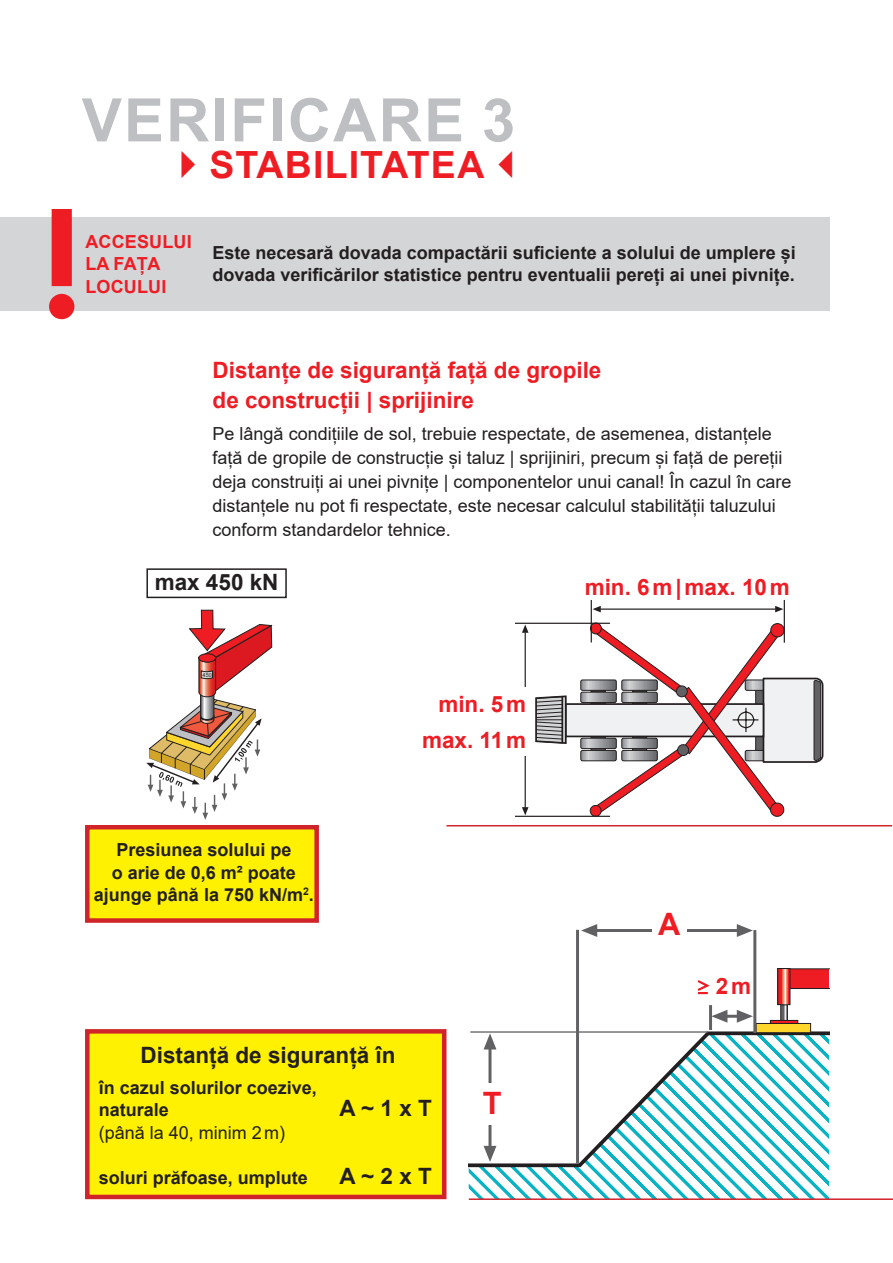
<style>
.page{position:relative;width:893px;height:1263px;background:#fff}
.page>*{position:absolute;margin:0;border:0;box-sizing:border-box;transform-origin:0 0}
.t1{font:600 143.4px "Futura ND";color:#ee1d23}
.t2{font:700 60px "Arial";letter-spacing:.035em;color:#bebfc2}
.t3{font:700 37.5px "Arial";letter-spacing:.025em;color:#ee1d23}
.t4{font:700 30.9px "Arial";color:#ee1d23}
.t5{font:700 22.5px/30px "Arial";color:#ee1d23}
.t6{font:700 22.5px "Arial";color:#231f20}
.t7{font:18px/24px "Arial";color:#231f20}
.t8{font:700 18px/22.5px "Arial";color:#231f20}
.t9{font:700 18px/22.5px "Arial";letter-spacing:.01em;color:#ee1d23}
.t10{font:5.55px "Arial";color:#231f20}
</style>
<div class="page">
<svg style="left:146px;top:610px;width:126px;height:210px"></svg>
<div style="left:771px;top:623px;width:13px;height:14px;border:1px solid #231f20;border-radius:50%"></div>
<svg style="left:760px;top:625px;width:64px;height:191px"></svg>
<svg style="left:515px;top:622px;width:245px;height:194px"></svg>
<hr style="left:525px;top:632px;width:1px;height:176px;background:#231f20">
<svg style="left:522px;top:807px;width:6px;height:8px"></svg>
<svg style="left:522px;top:624px;width:6px;height:9px"></svg>
<hr style="left:784px;top:600px;width:1px;height:43px;background:#231f20">
<hr style="left:591px;top:600px;width:1px;height:42px;background:#231f20">
<hr style="left:600px;top:608px;width:176px;height:2px;background:#231f20">
<svg style="left:775px;top:606px;width:8px;height:6px"></svg>
<svg style="left:593px;top:606px;width:8px;height:6px"></svg>
<svg style="left:469px;top:1169px;width:360px;height:29px"></svg>
<svg style="left:469px;top:1029px;width:360px;height:140px"></svg>
<svg style="left:790px;top:969px;width:39px;height:20px"></svg>
<hr style="left:787px;top:968px;width:1px;height:36px;background:#f26648">
<hr style="left:786px;top:968px;width:1px;height:36px;background:#f6977a">
<hr style="left:785px;top:968px;width:1px;height:36px;background:#fcc9b4">
<hr style="left:783px;top:968px;width:1px;height:36px;background:#fcc9b4">
<hr style="left:782px;top:968px;width:1px;height:36px;background:#f6977a">
<hr style="left:781px;top:968px;width:1px;height:36px;background:#f26648">
<hr style="left:780px;top:968px;width:1px;height:36px;background:#e91c22">
<hr style="left:779px;top:968px;width:1px;height:36px;background:#e51b21">
<div style="left:777px;top:968px;width:13px;height:37px;border:1px solid #231f20"></div>
<div style="left:756px;top:1023px;width:55px;height:10px;background:#ffd62c"></div>
<div style="left:756px;top:1023px;width:55px;height:10px;border:1px solid #231f20"></div>
<svg style="left:782px;top:1005px;width:6px;height:15px"></svg>
<div style="left:780px;top:1005px;width:7px;height:17px;border:1px solid #231f20"></div>
<div style="left:770px;top:1020px;width:28px;height:4px;border:1px solid #231f20"></div>
<hr style="left:753px;top:930px;width:3px;height:103px;background:#616164">
<hr style="left:709px;top:1005px;width:3px;height:25px;background:#616164">
<hr style="left:576px;top:930px;width:3px;height:233px;background:#616164">
<hr style="left:597px;top:929px;width:143px;height:3px;background:#616164">
<svg style="left:737px;top:924px;width:16px;height:13px"></svg>
<svg style="left:581px;top:924px;width:16px;height:13px"></svg>
<hr style="left:488px;top:1048px;width:3px;height:99px;background:#616164">
<svg style="left:484px;top:1033px;width:12px;height:16px"></svg>
<svg style="left:484px;top:1146px;width:12px;height:16px"></svg>
<hr style="left:470px;top:1031px;width:238px;height:2px;background:#616164">
<svg style="left:712px;top:1010px;width:41px;height:13px"></svg>
<div style="left:0;top:217px;width:829px;height:93px;background:#d4d5d7"></div>
<div style="left:85px;top:1029px;width:361px;height:170px;background:#fff101;border:4px solid #d1232a"></div>
<div style="left:85px;top:825px;width:234px;height:98px;background:#fff101;border:4px solid #d1232a"></div>
<svg style="left:697px;top:980px;width:13px;height:14px"></svg>
<div style="left:652px;top:912px;width:35px;height:29px;background:#fff"></div>
<div style="left:146px;top:568px;width:141px;height:30px;border:2px solid #231f20"></div>
<div style="left:482px;top:1083px;width:24px;height:42px;background:#fff"></div>
<hr style="left:446px;top:825px;width:446px;height:1px;background:#d1232a">
<div style="left:389px;top:688px;width:146px;height:68px;background:#fff"></div>
<hr style="left:469px;top:1198px;width:424px;height:2px;background:#d1232a">
<h2 class="t2" style="left:82px;top:78px;width:435px">VERIFICARE 3</h2>
<h3 class="t3" style="left:210px;top:138px;width:277px">STABILITATEA</h3>
<h1 class="t1" style="left:41px;top:167px;width:42px">!</h1>
<p class="t9" style="left:85px;top:230px;width:108px">ACCESULUI<br>LA FAȚA<br>LOCULUI</p>
<p class="t8" style="left:213px;top:242px;width:585px">Este necesară dovada compactării suficiente a solului de umplere și dovada verificărilor statistice pentru eventualii pereți ai unei pivnițe.</p>
<p class="t5" style="left:213px;top:355px;width:390px">Distanțe de siguranță față de gropile de construcții | sprijinire</p>
<p class="t7" style="left:213px;top:422px;width:580px">Pe lângă condițiile de sol, trebuie respectate, de asemenea, distanțele față de gropile de construcție și taluz | sprijiniri, precum și față de pereții deja construiți ai unei pivnițe | componentelor unui canal! În cazul în care distanțele nu pot fi respectate, este necesar calculul stabilității taluzului conform standardelor tehnice.</p>
<p class="t6" style="left:155px;top:566px;width:125px">max 450 kN</p>
<p class="t5" style="left:585px;top:572px;width:207px">min. 6m|max. 10m</p>
<p class="t10" style="left:203px;top:671px;width:11px">450</p>
<p class="t5" style="left:422px;top:687px;width:106px;line-height:35.5px;text-align:right">min. 5m max. 11m</p>
<p class="t8" style="left:94px;top:839px;width:221px;text-align:center">Presiunea solului pe<br>o arie de 0,6 m² poate ajunge până la 750 kN/m<sup>2</sup>.</p>
<p class="t6" style="left:141px;top:1039px;width:257px">Distanță de siguranță în</p>
<p class="t8" style="left:99px;top:1076px;width:220px">în cazul solurilor coezive, naturale</p>
<p class="t6" style="left:340px;top:1092px;width:94px">A ~ 1 x T</p>
<p class="t7" style="left:99px;top:1120px;width:188px">(până la 40, minim 2m)</p>
<p class="t8" style="left:99px;top:1166px;width:211px">soluri prăfoase, umplute</p>
<p class="t6" style="left:340px;top:1160px;width:94px">A ~ 2 x T</p>
<h3 class="t4" style="left:483px;top:1081px;width:20px">T</h3>
<h3 class="t4" style="left:658px;top:902px;width:24px">A</h3>
<p class="t5" style="left:716px;top:971px;width:37px">2m</p>
</div>
